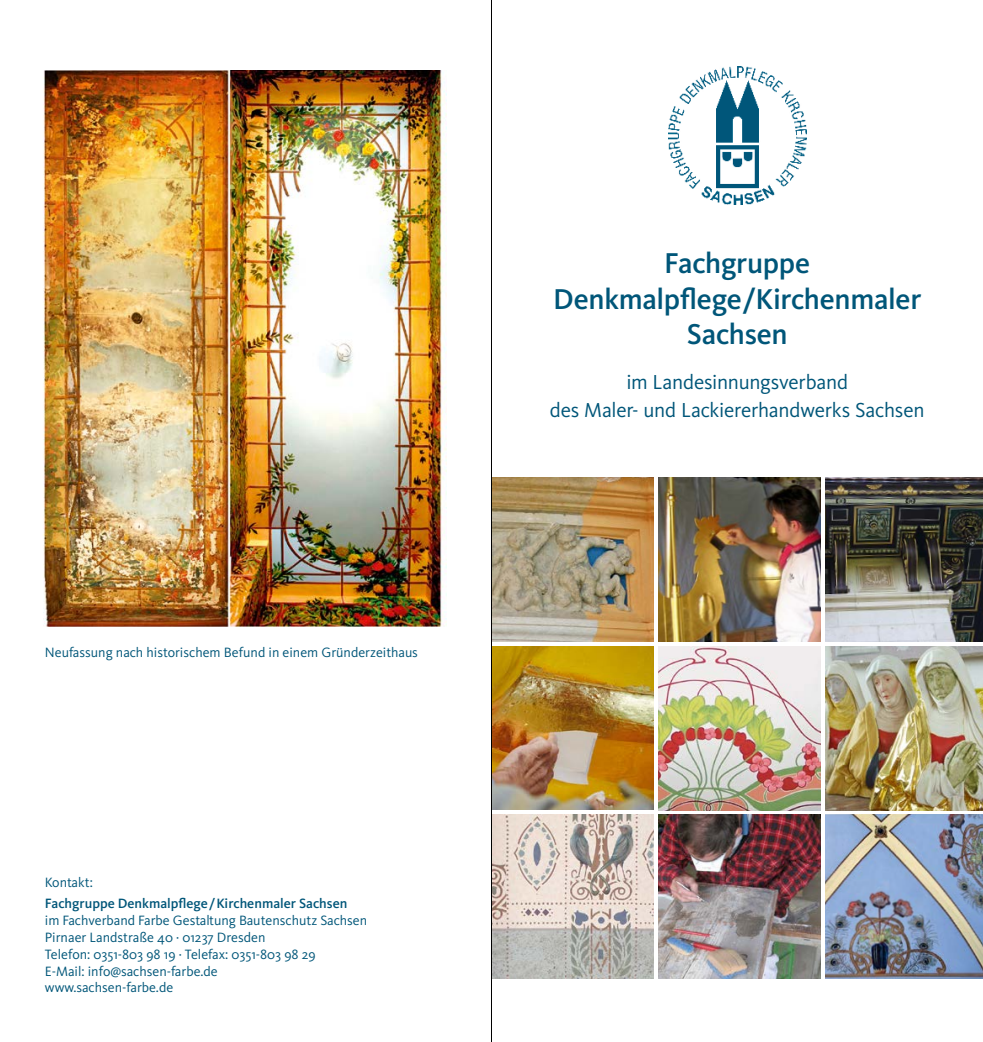
<style>
.page{position:relative;width:983px;height:1042px;background:#fff}
.page>*{position:absolute;margin:0;border:0;box-sizing:border-box;transform-origin:0 0}
.t1{font:500 29.75px/35.4px "Kievit";letter-spacing:-.01em;color:#005679;text-align:center}
.t2{font:21px/28px "Kievit";letter-spacing:-.015em;color:#005679;text-align:center}
.t3{font:14px/16.8px "Kievit";color:#005679}
.t4{font:500 14px "Kievit";color:#005679}
</style>
<div class="page">
<img style="left:43px;top:71px;width:403px;height:555px">
<img style="left:492px;top:477px;width:161px;height:164px">
<img style="left:658px;top:477px;width:162px;height:164px">
<img style="left:825px;top:815px;width:157px;height:163px">
<img style="left:825px;top:646px;width:157px;height:164px">
<img style="left:492px;top:646px;width:161px;height:164px">
<img style="left:825px;top:477px;width:157px;height:164px">
<img style="left:658px;top:815px;width:162px;height:163px">
<img style="left:658px;top:646px;width:162px;height:164px">
<img style="left:492px;top:815px;width:161px;height:163px">
<img style="left:668px;top:66px;width:138px;height:139px">
<hr style="left:491px;top:0;width:1px;height:1042px;background:#000">
<p class="t3" style="left:45px;top:644px;width:374px">Neufassung nach historischem Befund in einem Gründerzeithaus</p>
<p class="t3" style="left:45px;top:873px;width:50px">Kontakt:</p>
<p class="t4" style="left:45px;top:895px;width:304px">Fachgruppe Denkmalpflege/Kirchenmaler Sachsen</p>
<p class="t3" style="left:45px;top:912px;width:324px">im Fachverband Farbe Gestaltung Bautenschutz Sachsen Pirnaer Landstraße 40 · 01237 Dresden<br>Telefon: 0351-803 98 19 · Telefax: 0351-803 98 29<br>E-Mail: info@sachsen-farbe.de<br>www.sachsen-farbe.de</p>
<h1 class="t1" style="left:553px;top:246px;width:369px">Fachgruppe<br>Denkmalpflege/Kirchenmaler<br>Sachsen</h1>
<h2 class="t2" style="left:550px;top:368px;width:376px">im Landesinnungsverband<br>des Maler- und Lackiererhandwerks Sachsen</h2>
</div>
